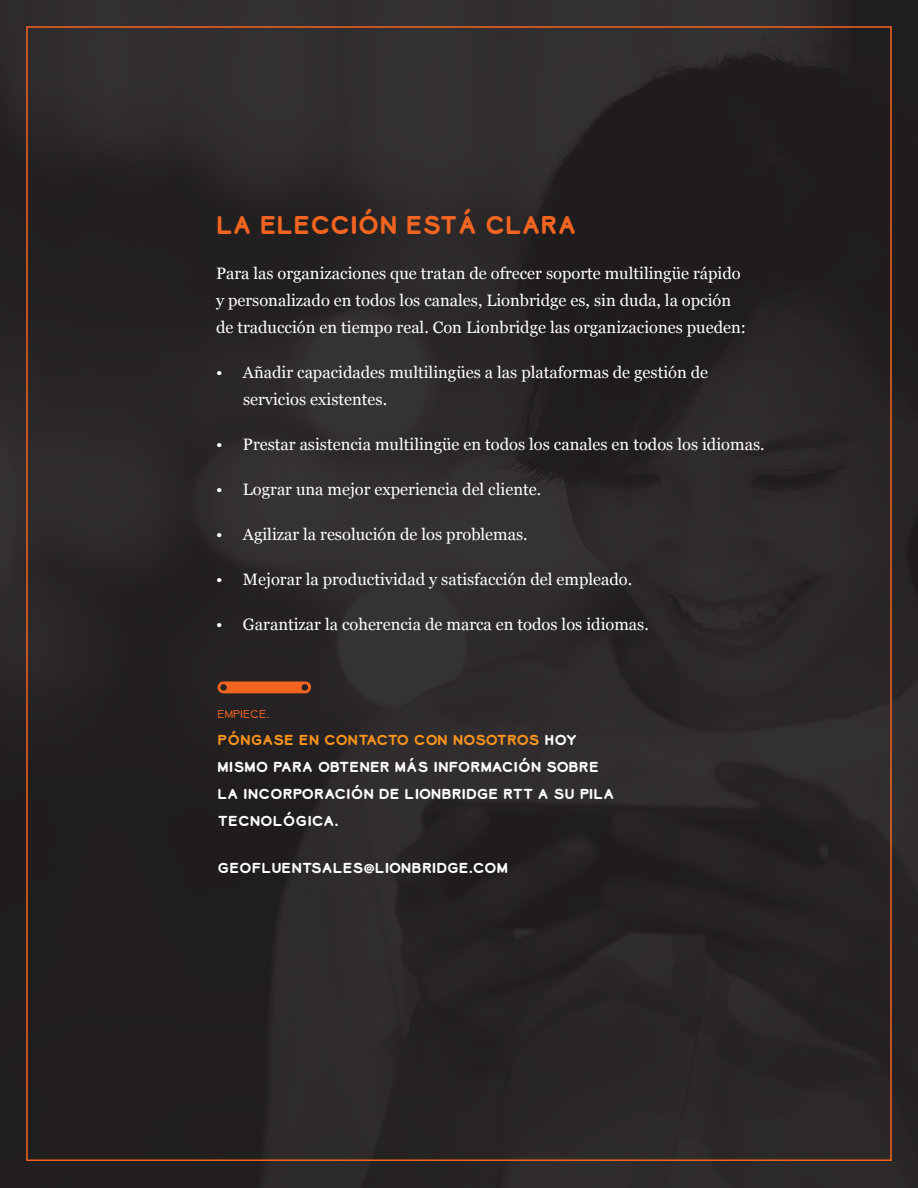
<style>
.page{position:relative;width:918px;height:1188px;background:#fff}
.page>*{position:absolute;margin:0;border:0;box-sizing:border-box;transform-origin:0 0}
.Lion_Body{font:700 24px "Lionbridge Sans";color:#f36421}
.Lion_Body-2{font:16.5px/27px "Georgia";color:#fff}
.t1{font:700 13.5px/27px "Lionbridge Sans";color:#fff;scale:1.04 1}
.t2{font:300 10.5px "Lionbridge Sans";color:#f36421;scale:1.04 1}
.s1{color:#f7931d}
.s2{font-weight:400;font-size:16.5px}
</style>
<div class="page">
<img style="left:0;top:0;width:918px;height:1188px">
<svg style="left:218px;top:681px;width:93px;height:12px"></svg>
<p class="Lion_Body" style="left:216px;top:208px;width:362px">LA ELECCIÓN ESTÁ CLARA</p>
<p class="Lion_Body-2" style="left:216px;top:259px;width:532px">Para las organizaciones que tratan de ofrecer soporte multilingüe rápido y personalizado en todos los canales, Lionbridge es, sin duda, la opción de traducción en tiempo real. Con Lionbridge las organizaciones pueden:</p>
<p class="Lion_Body-2" style="left:243px;top:358px;width:467px;text-indent:-27px">• Añadir capacidades multilingües a las plataformas de gestión de servicios existentes.</p>
<p class="Lion_Body-2" style="left:216px;top:430px;width:550px">• Prestar asistencia multilingüe en todos los canales en todos los idiomas.</p>
<p class="Lion_Body-2" style="left:216px;top:475px;width:327px">• Lograr una mejor experiencia del cliente.</p>
<p class="Lion_Body-2" style="left:216px;top:520px;width:313px">• Agilizar la resolución de los problemas.</p>
<p class="Lion_Body-2" style="left:216px;top:565px;width:418px">• Mejorar la productividad y satisfacción del empleado.</p>
<p class="Lion_Body-2" style="left:216px;top:610px;width:434px">• Garantizar la coherencia de marca en todos los idiomas.</p>
<p class="t2" style="left:218px;top:707px;width:51px">EMPIECE.</p>
<p class="t1" style="left:218px;top:726px;width:383px"><span class="s1">PÓNGASE EN CONTACTO CON NOSOTROS</span> HOY MISMO PARA OBTENER MÁS INFORMACIÓN SOBRE LA INCORPORACIÓN DE LIONBRIDGE RTT A SU PILA TECNOLÓGICA.</p>
<p class="t1" style="left:218px;top:854px;width:281px">GEOFLUENTSALES<span class="s2">@</span>LIONBRIDGE.COM</p>
</div>
